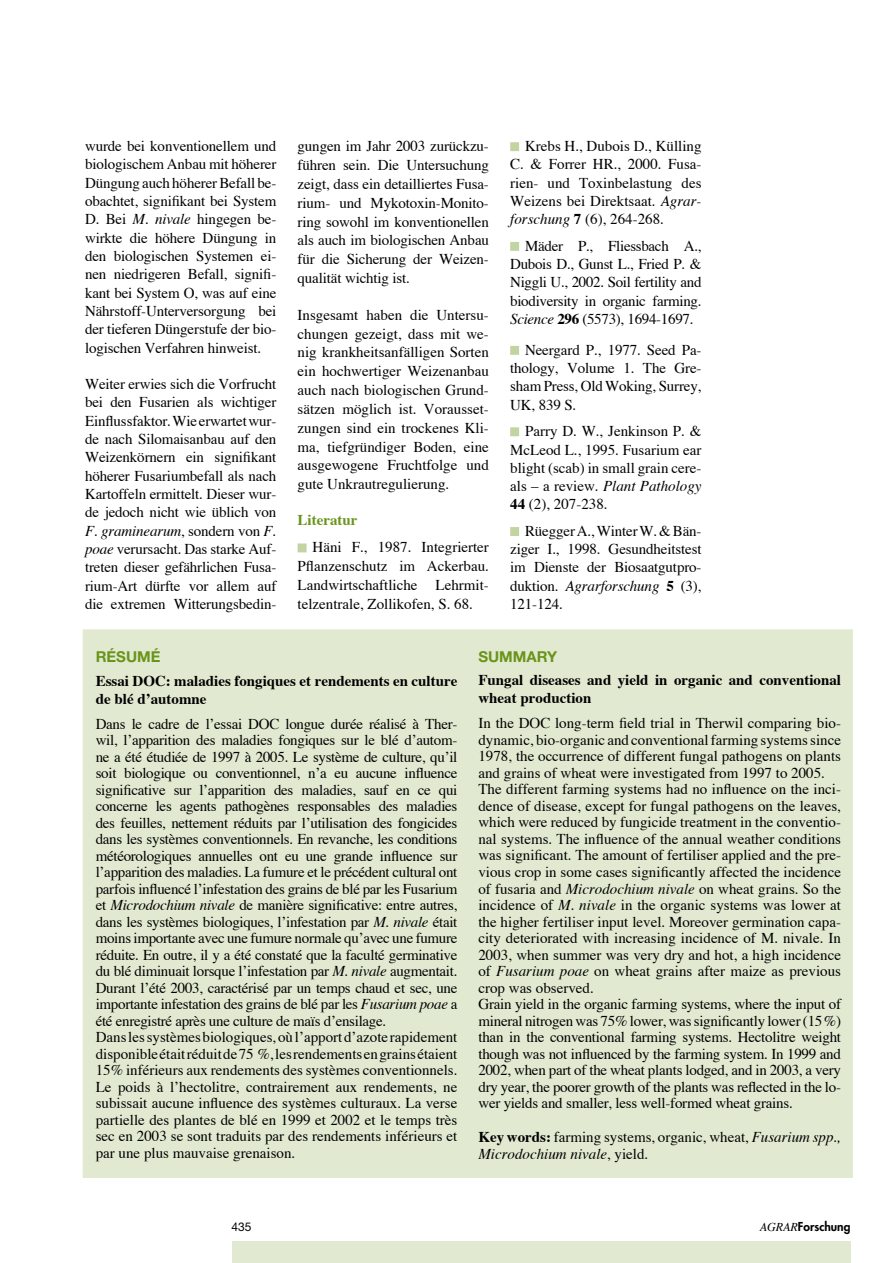
<style>
.page{position:relative;width:893px;height:1263px;background:#fff}
.page>*{position:absolute;margin:0;border:0;box-sizing:border-box;transform-origin:0 0}
.t1{font:15px/16.5px "Times";letter-spacing:-.01em;color:#000;text-align:justify}
.t2{font:700 15px/18px "Times";color:#000}
.t3{font:700 15px "Helvetica Neue";color:#699419}
.t4{font:700 15px "Times";color:#699419}
.t5{font:800 12px "Futura";color:#000}
.t6{font:12px "Helvetica Neue";color:#000}
.s1{font-style:italic}
.s2{font-weight:700}
.s3{font-family:"Times";font-weight:400;font-style:italic}
</style>
<div class="page">
<div style="left:232px;top:1242px;width:618px;height:21px;background:#e1ead1"></div>
<div style="left:83px;top:630px;width:769px;height:547px;background:#e1ead1"></div>
<div style="left:298px;top:544px;width:8px;height:8px;background:#c3d4a3"></div>
<div style="left:298px;top:543px;width:9px;height:9px;border:2px solid #c3d4a3"></div>
<div style="left:511px;top:143px;width:7px;height:7px;background:#c3d4a3"></div>
<div style="left:510px;top:142px;width:9px;height:9px;border:2px solid #c3d4a3"></div>
<div style="left:511px;top:243px;width:7px;height:7px;background:#c3d4a3"></div>
<div style="left:510px;top:242px;width:9px;height:9px;border:2px solid #c3d4a3"></div>
<div style="left:511px;top:347px;width:7px;height:7px;background:#c3d4a3"></div>
<div style="left:510px;top:346px;width:9px;height:9px;border:2px solid #c3d4a3"></div>
<div style="left:511px;top:428px;width:7px;height:7px;background:#c3d4a3"></div>
<div style="left:510px;top:427px;width:9px;height:9px;border:2px solid #c3d4a3"></div>
<div style="left:511px;top:528px;width:7px;height:7px;background:#c3d4a3"></div>
<div style="left:510px;top:527px;width:9px;height:9px;border:2px solid #c3d4a3"></div>
<p class="t1" style="left:85px;top:137px;width:193px;line-height:18.3px">wurde bei konventionellem und biologischem Anbau mit höherer Düngung auch höherer Befall be&shy;obachtet, signifikant bei System D. Bei <span class="s1">M. nivale</span> hingegen be&shy;wirkte die höhere Düngung in den biologischen Systemen ei&shy;nen niedrigeren Befall, signifi&shy;kant bei System O, was auf eine Nährstoff-Unterversorgung bei der tieferen Düngerstufe der bio&shy;logischen Verfahren hinweist.</p>
<p class="t1" style="left:85px;top:374px;width:193px;line-height:18.3px">Weiter erwies sich die Vorfrucht bei den Fusarien als wichtiger Einflussfaktor. Wie erwartet wur&shy;de nach Silomaisanbau auf den Weizenkörnern ein signifikant höherer Fusariumbefall als nach Kartoffeln ermittelt. Dieser wur&shy;de jedoch nicht wie üblich von <span class="s1">F. graminearum</span>, sondern von <span class="s1">F. poae</span> verursacht. Das starke Auf&shy;treten dieser gefährlichen Fusa&shy;rium-Art dürfte vor allem auf die extremen Witterungsbedin-</p>
<p class="t1" style="left:298px;top:136px;width:193px;line-height:18.9px">gungen im Jahr 2003 zurückzu&shy;führen sein. Die Untersuchung zeigt, dass ein detailliertes Fusa&shy;rium- und Mykotoxin-Monito&shy;ring sowohl im konventionellen als auch im biologischen Anbau für die Sicherung der Weizen&shy;qualität wichtig ist.</p>
<p class="t1" style="left:298px;top:305px;width:193px;line-height:18.9px">Insgesamt haben die Untersu&shy;chungen gezeigt, dass mit we&shy;nig krankheitsanfälligen Sorten ein hochwertiger Weizenanbau auch nach biologischen Grund&shy;sätzen möglich ist. Vorausset&shy;zungen sind ein trockenes Kli&shy;ma, tiefgründiger Boden, eine ausgewogene Fruchtfolge und gute Unkrautregulierung.</p>
<p class="t4" style="left:298px;top:511px;width:61px">Literatur</p>
<p class="t1" style="left:298px;top:538px;width:193px;line-height:18.9px;text-indent:15px">Häni F., 1987. Integrierter Pflanzenschutz im Ackerbau.<br>Landwirtschaftliche Lehrmit&shy;telzentrale, Zollikofen, S. 68.</p>
<p class="t1" style="left:510px;top:137px;width:193px;line-height:18.3px;text-indent:15px">Krebs H., Dubois D., Külling C. &amp; Forrer HR., 2000. Fusa&shy;rien- und Toxinbelastung des Weizens bei Direktsaat. <span class="s1">Agrar&shy;forschung</span> <span class="s2">7</span> (6), 264-268.</p>
<p class="t1" style="left:510px;top:236px;width:193px;line-height:18.3px;text-indent:15px">Mäder P., Fliessbach A., Dubois D., Gunst L., Fried P. &amp; Niggli U., 2002. Soil fertility and biodiversity in organic farming.<br><span class="s1">Science</span> <span class="s2">296</span> (5573), 1694-1697.</p>
<p class="t1" style="left:510px;top:340px;width:193px;line-height:18.3px;text-indent:15px">Neergard P., 1977. Seed Pa&shy;thology, Volume 1. The Gre&shy;sham Press, Old Woking, Surrey, UK, 839 S.</p>
<p class="t1" style="left:510px;top:422px;width:193px;line-height:18.3px;text-indent:15px">Parry D. W., Jenkinson P. &amp; McLeod L., 1995. Fusarium ear blight (scab) in small grain cere&shy;als – a review. <span class="s1">Plant Pathology </span><span class="s2">44</span> (2), 207-238.</p>
<p class="t1" style="left:510px;top:521px;width:193px;line-height:18.3px;text-indent:15px">Rüegger A., Winter W. &amp; Bän&shy;ziger I., 1998. Gesundheitstest im Dienste der Biosaatgutpro&shy;duktion. <span class="s1">Agrarforschung</span> <span class="s2">5</span> (3), 121-124.</p>
<p class="t3" style="left:96px;top:648px;width:33px">RÉSUM</p>
<p class="t3" style="left:151px;top:648px;width:11px">É</p>
<p class="t2" style="left:96px;top:671px;width:363px">Essai DOC: maladies fongiques et rendements en culture de blé d’automne</p>
<p class="t1" style="left:96px;top:715px;width:363px;text-align:left">Dans le cadre de l’essai DOC longue durée réalisé à Ther&shy;wil, l’apparition des maladies fongiques sur le blé d’autom&shy;ne a été étudiée de 1997 à 2005. Le système de culture, qu’il soit biologique ou conventionnel, n’a eu aucune influence significative sur l’apparition des maladies, sauf en ce qui concerne les agents pathogènes responsables des maladies des feuilles, nettement réduits par l’utilisation des fongicides dans les systèmes conventionnels. En revanche, les conditions météorologiques annuelles ont eu une grande influence sur l’apparition des maladies. La fumure et le précédent cultural ont parfois influencé l’infestation des grains de blé par les Fusarium et <span class="s1">Microdochium nivale</span> de manière significative: entre autres, dans les systèmes biologiques, l’infestation par <span class="s1">M. nivale</span> était moins importante avec une fumure normale qu’avec une fumure réduite. En outre, il y a été constaté que la faculté germinative du blé diminuait lorsque l’infestation par <span class="s1">M. nivale</span> augmentait.<br>Durant l’été 2003, caractérisé par un temps chaud et sec, une importante infestation des grains de blé par les <span class="s1">Fusarium poae</span> a été enregistré après une culture de maïs d’ensilage.<br>Dans les systèmes biologiques, où l’apport d’azote rapidement disponible était réduit de 75 %, les rendements en grains étaient 15% inférieurs aux rendements des systèmes conventionnels.<br>Le poids à l’hectolitre, contrairement aux rendements, ne subissait aucune influence des systèmes culturaux. La verse partielle des plantes de blé en 1999 et 2002 et le temps très sec en 2003 se sont traduits par des rendements inférieurs et par une plus mauvaise grenaison.</p>
<p class="t3" style="left:478px;top:648px;width:23px">SUMMAR</p>
<p class="t3" style="left:547px;top:648px;width:12px">Y</p>
<p class="t2" style="left:478px;top:671px;width:364px">Fungal diseases and yield in organic and conventional wheat production</p>
<p class="t1" style="left:478px;top:715px;width:364px;text-align:left">In the DOC long-term field trial in Therwil comparing bio&shy;dynamic, bio-organic and conventional farming systems since 1978, the occurrence of different fungal pathogens on plants and grains of wheat were investigated from 1997 to 2005.<br>The different farming systems had no influence on the inci&shy;dence of disease, except for fungal pathogens on the leaves, which were reduced by fungicide treatment in the conventio&shy;nal systems. The influence of the annual weather conditions was significant. The amount of fertiliser applied and the pre&shy;vious crop in some cases significantly affected the incidence of fusaria and <span class="s1">Microdochium nivale</span> on wheat grains. So the incidence of <span class="s1">M. nivale</span> in the organic systems was lower at the higher fertiliser input level. Moreover germination capa&shy;city deteriorated with increasing incidence of M. nivale. In 2003, when summer was very dry and hot, a high incidence of <span class="s1">Fusarium poae</span> on wheat grains after maize as previous crop was observed.<br>Grain yield in the organic farming systems, where the input of mineral nitrogen was 75% lower, was significantly lower (15%) than in the conventional farming systems. Hectolitre weight though was not influenced by the farming system. In 1999 and 2002, when part of the wheat plants lodged, and in 2003, a very dry year, the poorer growth of the plants was reflected in the lo&shy;wer yields and smaller, less well-formed wheat grains.</p>
<p class="t1" style="left:478px;top:1129px;width:364px"><span class="s2">Key words:</span> farming systems, organic, wheat, <span class="s1">Fusarium spp.,<br>Microdochium nivale</span>, yield.</p>
<p class="t6" style="left:232px;top:1220px;width:22px">435</p>
<p class="t5" style="left:760px;top:1219px;width:92px"><span class="s3">AGRAR</span>Forschung</p>
</div>
